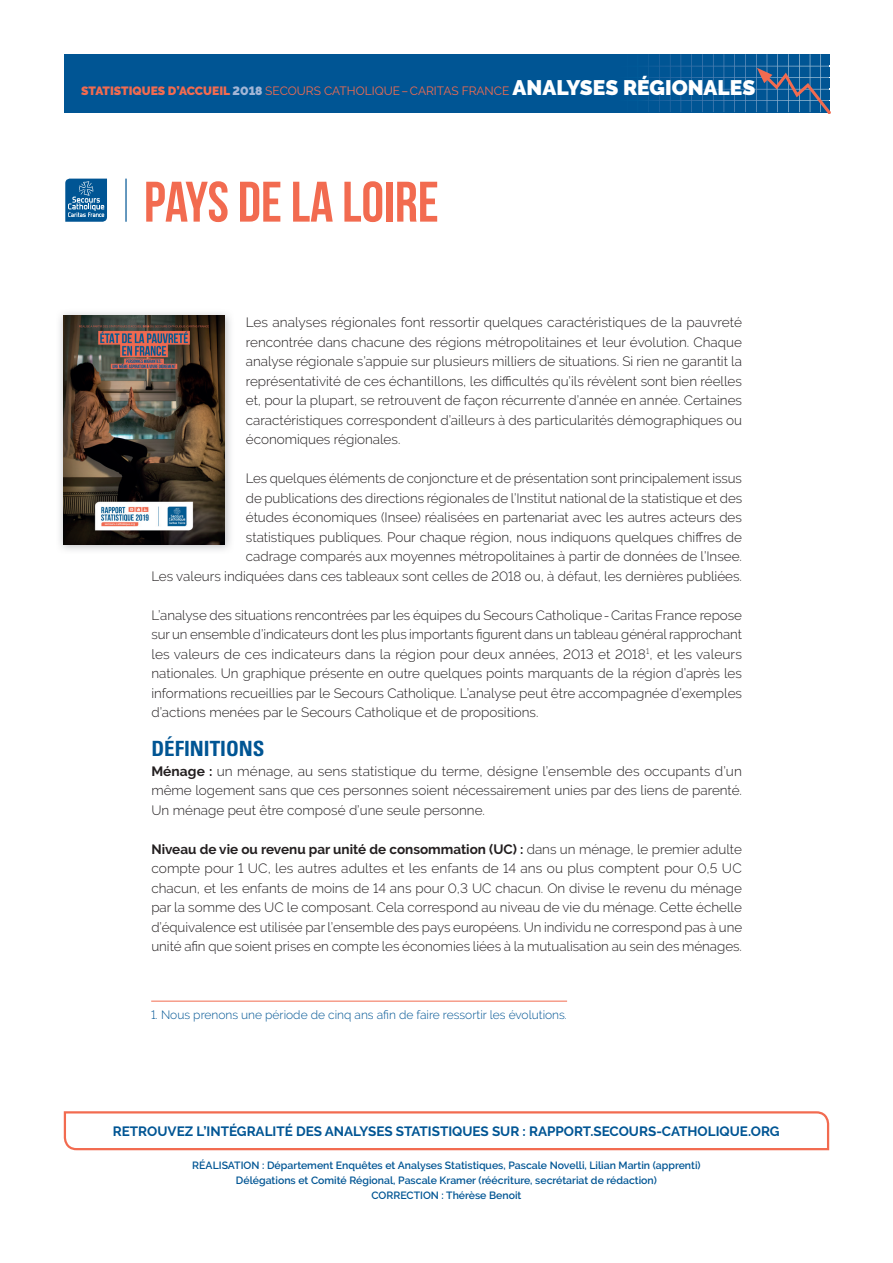
<style>
.page{position:relative;width:893px;height:1263px;background:#fff}
.page>*{position:absolute;margin:0;border:0;box-sizing:border-box;transform-origin:0 0}
.t1{font:700 57px "Bebas Neue";color:#f26b50}
.t2{font:700 condensed 21px "Univers";color:#005594}
.t3{font:300 13.5px/19.5px "Raleway";color:#231f20;text-align:justify}
.t4{font:700 13.5px "Raleway";color:#005594}
.t5{font:12px "Raleway";color:#f26b50}
.t6{font:300 12px "Raleway";color:#005594}
.t7{font:600 10.5px/15px "Raleway";color:#005594;text-align:center}
.s1{font-weight:900}
.s2{font-weight:900;color:#a3b6d6}
.s3{font-weight:900;font-size:21px;color:#fff}
.s4{font-weight:700}
</style>
<div class="page">
<hr style="left:151px;top:1001px;width:416px;height:1px;background:#f26b50">
<hr style="left:125px;top:179px;width:2px;height:43px;background:#005594">
<svg style="left:65px;top:179px;width:42px;height:43px"></svg>
<svg style="left:63px;top:1111px;width:767px;height:40px"></svg>
<div style="left:64px;top:54px;width:766px;height:58px;background:#005594"></div>
<svg style="left:614px;top:54px;width:217px;height:60px"></svg>
<img style="left:59px;top:312px;width:172px;height:238px">
<img style="left:63px;top:316px;width:162px;height:228px">
<p class="t5" style="left:81px;top:84px;width:676px"><span class="s1">STATISTIQUES D’ACCUEIL</span> <span class="s2">2018</span> SECOURS CATHOLIQUE – CARITAS FRANCE <span class="s3">ANALYSES RÉGIONALES</span></p>
<h1 class="t1" style="left:144px;top:171px;width:296px">PAYS DE LA LOIRE</h1>
<p class="t3" style="left:246px;top:312px;width:498px">Les analyses régionales font ressortir quelques caractéristiques de la pauvreté rencontrée dans chacune des régions métropolitaines et leur évolution. Chaque analyse régionale s’appuie sur plusieurs milliers de situations. Si rien ne garantit la représentativité de ces échantillons, les difficultés qu’ils révèlent sont bien réelles et, pour la plupart, se retrouvent de façon récurrente d’année en année. Certaines caractéristiques correspondent d’ailleurs à des particularités démographiques ou économiques régionales.</p>
<p class="t3" style="left:151px;top:468px;width:592px;text-align:right">Les quelques éléments de conjoncture et de présentation sont principalement issus<br>de publications des directions régionales de l’Institut national de la statistique et des<br>études économiques (Insee) réalisées en partenariat avec les autres acteurs des<br>statistiques publiques. Pour chaque région, nous indiquons quelques chiffres de<br>cadrage comparés aux moyennes métropolitaines à partir de données de l’Insee.<br>Les valeurs indiquées dans ces tableaux sont celles de 2018 ou, à défaut, les dernières publiées.</p>
<p class="t3" style="left:151px;top:605px;width:592px">L’analyse des situations rencontrées par les équipes du Secours Catholique - Caritas France repose sur un ensemble d’indicateurs dont les plus importants figurent dans un tableau général rapprochant les valeurs de ces indicateurs dans la région pour deux années, 2013 et 2018<sup>1</sup>, et les valeurs nationales. Un graphique présente en outre quelques points marquants de la région d’après les informations recueillies par le Secours Catholique. L’analyse peut être accompagnée d’exemples d’actions menées par le Secours Catholique et de propositions.</p>
<h2 class="t2" style="left:151px;top:736px;width:115px">DÉFINITIONS</h2>
<p class="t3" style="left:151px;top:761px;width:592px"><span class="s4">Ménage :</span> un ménage, au sens statistique du terme, désigne l’ensemble des occupants d’un même logement sans que ces personnes soient nécessairement unies par des liens de parenté.<br>Un ménage peut être composé d’une seule personne.</p>
<p class="t3" style="left:151px;top:839px;width:592px"><span class="s4">Niveau de vie ou revenu par unité de consommation (UC) :</span> dans un ménage, le premier adulte compte pour 1 UC, les autres adultes et les enfants de 14 ans ou plus comptent pour 0,5 UC chacun, et les enfants de moins de 14 ans pour 0,3 UC chacun. On divise le revenu du ménage par la somme des UC le composant. Cela correspond au niveau de vie du ménage. Cette échelle d’équivalence est utilisée par l’ensemble des pays européens. Un individu ne correspond pas à une unité afin que soient prises en compte les économies liées à la mutualisation au sein des ménages.</p>
<p class="t6" style="left:151px;top:1007px;width:417px">1. Nous prenons une période de cinq ans afin de faire ressortir les évolutions.</p>
<p class="t4" style="left:113px;top:1124px;width:668px">RETROUVEZ L’INTÉGRALITÉ DES ANALYSES STATISTIQUES SUR : RAPPORT.SECOURS-CATHOLIQUE.ORG</p>
<p class="t7" style="left:192px;top:1158px;width:510px">RÉALISATION : Département Enquêtes et Analyses Statistiques, Pascale Novelli, Lilian Martin (apprenti)<br>Délégations et Comité Régional, Pascale Kramer (réécriture, secrétariat de rédaction)<br>CORRECTION : Thérèse Benoit</p>
</div>
